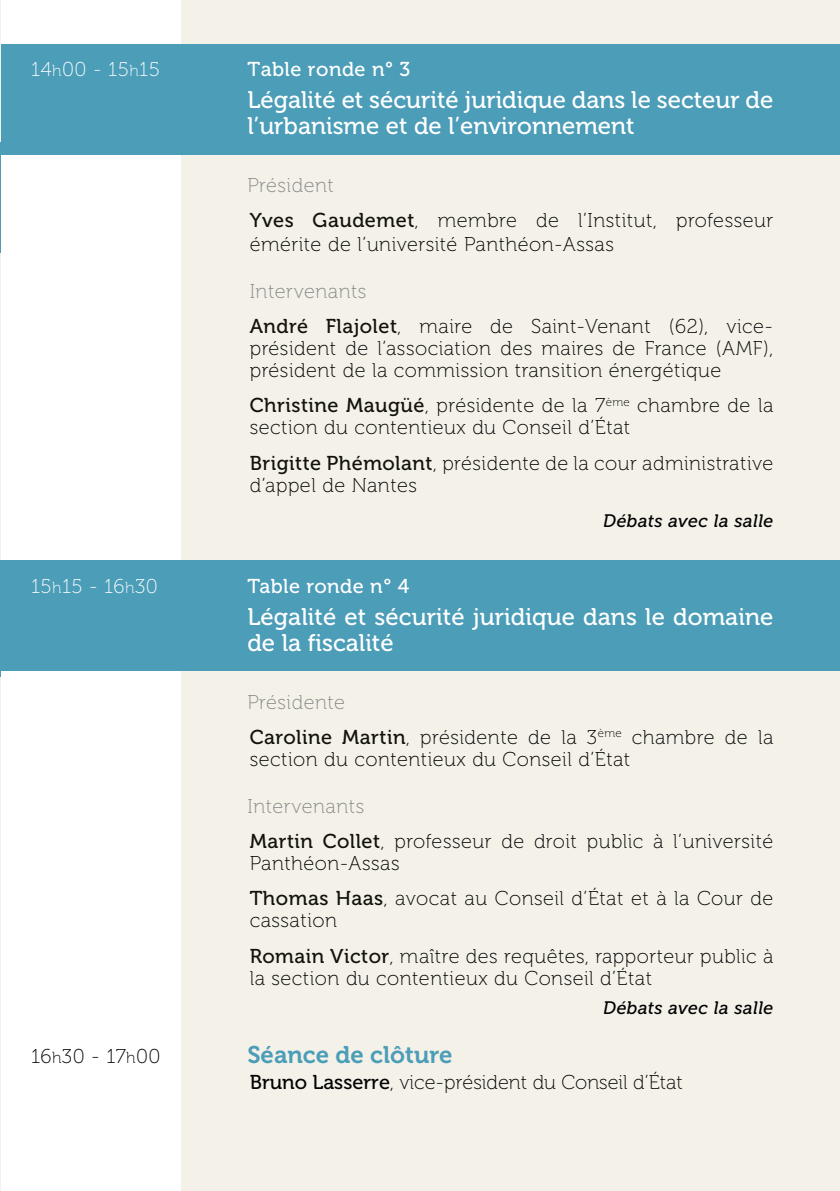
<style>
.page{position:relative;width:840px;height:1191px;background:#fff}
.page>*{position:absolute;margin:0;border:0;box-sizing:border-box;transform-origin:0 0}
.t1{font:24px/26px "Museo 500";color:#fff}
.t2{font:24px "Museo 700";color:#4b9db8}
.t3{font:20px/35.4px "Museo 100";letter-spacing:.025em;color:#000}
.t4{font:20px "Museo 100";color:#020203}
.t5{font:20px "Museo 500";letter-spacing:.025em;color:#fff}
.t6{font:20px "Museo 100";letter-spacing:.025em;color:#fff}
.t7{font:italic 18px "Museo 500";letter-spacing:.025em;color:#000}
.s1{font-size:16px}
.s2{color:#878787}
.s3{font-family:"Museo 500";color:#12110c}
.s4{font-family:"Museo 500"}
</style>
<div class="page">
<hr style="left:0;top:0;width:1px;height:1191px;background:#f4f1e8">
<hr style="left:0;top:142px;width:1px;height:110px;background:#4b9db8">
<hr style="left:0;top:600px;width:1px;height:77px;background:#4b9db8">
<div style="left:182px;top:0;width:657px;height:1191px;background:#f4f1e8"></div>
<div style="left:0;top:561px;width:839px;height:110px;background:#4b9db8"></div>
<div style="left:1px;top:45px;width:838px;height:109px;background:#4b9db8"></div>
<p class="t6" style="left:31px;top:58px;width:130px">14<span class="s1">h</span>00 - 15<span class="s1">h</span>15</p>
<p class="t5" style="left:247px;top:58px;width:164px">Table ronde n° 3</p>
<p class="t1" style="left:247px;top:87px;width:527px">Légalité et sécurité juridique dans le secteur de l’urbanisme et de l’environnement</p>
<p class="t3" style="left:247px;top:168px;width:527px"><span class="s2">Président<br></span><span class="s3">Yves Gaudemet</span>, membre de l’Institut, professeur</p>
<p class="t3" style="left:249px;top:227px;width:365px">émérite de l’université Panthéon-Assas</p>
<p class="t3" style="left:249px;top:274px;width:524px"><span class="s2">Intervenants<br></span><span class="s3">André Flajolet</span>, maire de Saint-Venant (62), vice-</p>
<p class="t3" style="left:249px;top:338px;width:524px;line-height:22px">président de l’association des maires de France (AMF), président de la commission transition énergétique</p>
<p class="t3" style="left:249px;top:395px;width:525px;line-height:22px"><span class="s3">Christine Maugüé</span>, présidente de la 7<sup>ème</sup> chambre de la section du contentieux du Conseil d’État</p>
<p class="t3" style="left:249px;top:452px;width:525px;line-height:22px"><span class="s3">Brigitte Phémolant</span>, présidente de la cour administrative d’appel de Nantes</p>
<p class="t7" style="left:603px;top:511px;width:171px">Débats avec la salle</p>
<p class="t6" style="left:31px;top:575px;width:128px">15<span class="s1">h</span>15 - 16<span class="s1">h</span>30</p>
<p class="t5" style="left:247px;top:575px;width:163px">Table ronde n° 4</p>
<p class="t1" style="left:247px;top:603px;width:527px">Légalité et sécurité juridique dans le domaine de la fiscalité</p>
<p class="t3" style="left:247px;top:684px;width:527px"><span class="s2">Présidente<br></span><span class="s3">Caroline Martin</span>, présidente de la 3<sup>ème</sup> chambre de la</p>
<p class="t3" style="left:249px;top:742px;width:382px">section du contentieux du Conseil d’État</p>
<p class="t3" style="left:247px;top:788px;width:527px"><span class="s2">Intervenants<br></span><span class="s3">Martin Collet</span>, professeur de droit public à l’université</p>
<p class="t3" style="left:249px;top:846px;width:525px">Panthéon-Assas<br><span class="s3">Thomas Haas</span>, avocat au Conseil d’État et à la Cour de</p>
<p class="t3" style="left:249px;top:903px;width:525px">cassation<br><span class="s3">Romain Victor</span>, maître des requêtes, rapporteur public à</p>
<p class="t3" style="left:249px;top:960px;width:403px">la section du contentieux du Conseil d’État</p>
<p class="t7" style="left:603px;top:998px;width:171px">Débats avec la salle</p>
<p class="t3" style="left:31px;top:1039px;width:131px">16<span class="s1">h</span>30 - 17<span class="s1">h</span>00</p>
<p class="t2" style="left:247px;top:1041px;width:207px">Séance de clôture</p>
<p class="t4" style="left:249px;top:1071px;width:434px"><span class="s4">Bruno Lasserre</span>, vice-président du Conseil d’État</p>
</div>
